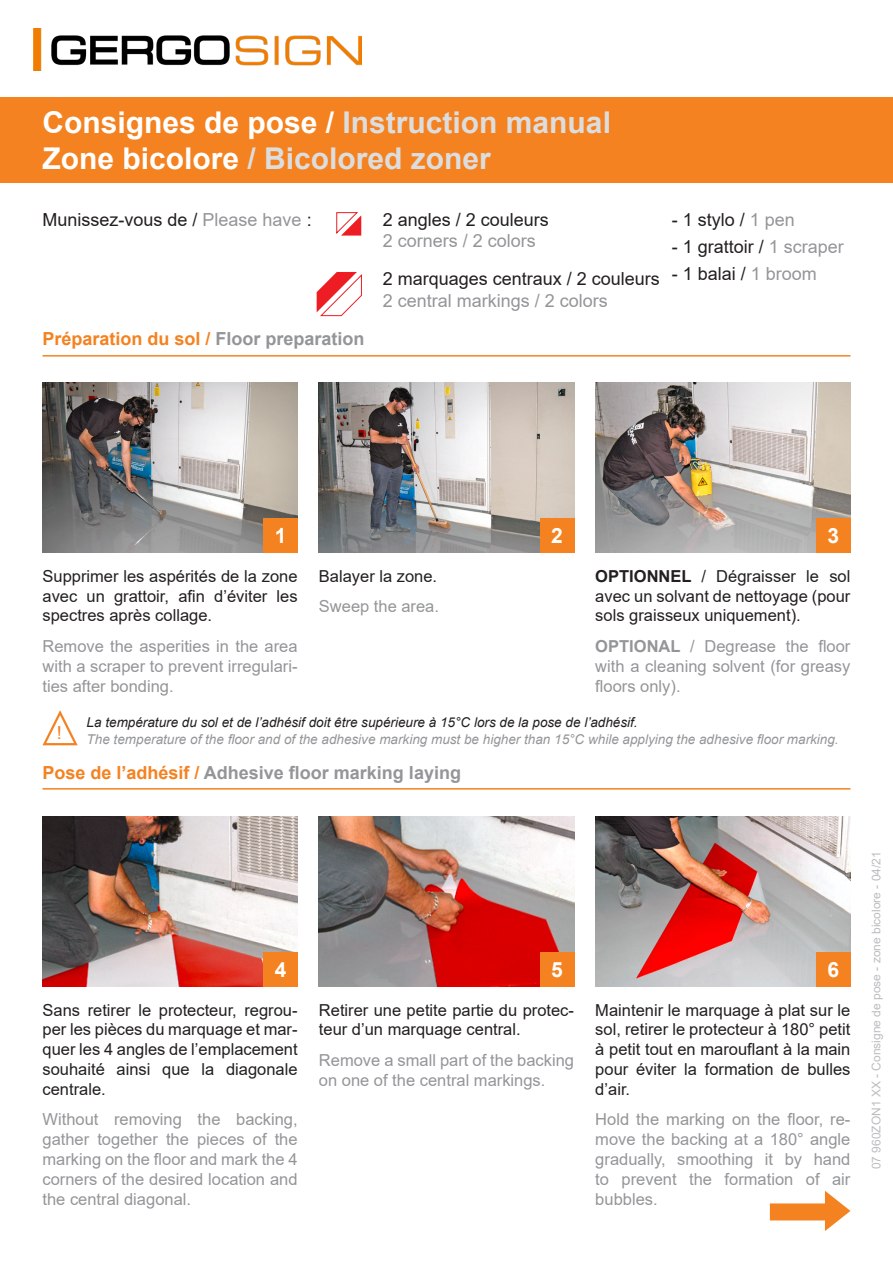
<style>
.page{position:relative;width:893px;height:1263px;background:#fff}
.page>*{position:absolute;margin:0;border:0;box-sizing:border-box;transform-origin:0 0}
.t1{font:700 30px "Arial";color:#dcdddf}
.t2{font:700 21px "Arial";color:#fff}
.t3{font:18px "Arial";color:#231f20}
.t4{font:700 18px "Arial";color:#939598}
.t5{font:18px "Arial";color:#939598}
.t6{font:700 18px "Arial";color:#f58220}
.t7{font:18px "Arial";color:#f58220}
.t8{font:16.5px/19.8px "Arial";color:#231f20;text-align:justify}
.t9{font:16.5px/19.8px "Arial";color:#939598;text-align:justify}
.t10{font:italic 13.5px "Arial";color:#939598}
.t11{font:italic 13.5px "Arial";color:#231f20}
.t12{font:12px "Arial";color:#bcbdc0}
.s1{color:#fff}
.s2{color:#939598}
.s3{font-weight:700}
.s4{color:#f58220}
</style>
<div class="page">
<img style="left:595px;top:816px;width:255px;height:170px">
<img style="left:319px;top:816px;width:255px;height:170px">
<img style="left:43px;top:816px;width:255px;height:170px">
<img style="left:319px;top:383px;width:255px;height:170px">
<img style="left:43px;top:383px;width:255px;height:170px">
<img style="left:595px;top:383px;width:255px;height:170px">
<div style="left:0;top:98px;width:893px;height:85px;background:#f58220"></div>
<div style="left:264px;top:952px;width:34px;height:34px;background:#f58220"></div>
<div style="left:264px;top:519px;width:34px;height:34px;background:#f58220"></div>
<div style="left:540px;top:952px;width:34px;height:34px;background:#f58220"></div>
<div style="left:540px;top:519px;width:34px;height:34px;background:#f58220"></div>
<div style="left:816px;top:952px;width:34px;height:34px;background:#f58220"></div>
<div style="left:816px;top:519px;width:34px;height:34px;background:#f58220"></div>
<hr style="left:43px;top:355px;width:807px;height:2px;background:#f58220">
<hr style="left:43px;top:788px;width:807px;height:1px;background:#f58220">
<svg style="left:770px;top:1191px;width:80px;height:40px"></svg>
<svg style="left:336px;top:212px;width:25px;height:24px"></svg>
<svg style="left:317px;top:272px;width:45px;height:44px"></svg>
<img style="left:33px;top:29px;width:328px;height:41px">
<svg style="left:42px;top:710px;width:36px;height:36px"></svg>
<p class="t1" style="left:43px;top:102px;width:570px"><span class="s1">Consignes de pose /</span> Instruction manual</p>
<p class="t1" style="left:43px;top:138px;width:450px"><span class="s1">Zone bicolore</span> / Bicolored zoner</p>
<p class="t3" style="left:43px;top:207px;width:271px">Munissez-vous de / <span class="s2">Please have</span> :</p>
<p class="t6" style="left:43px;top:326px;width:324px">Préparation du sol / <span class="s2">Floor preparation</span></p>
<p class="t3" style="left:383px;top:207px;width:168px">2 angles / 2 couleurs</p>
<p class="t5" style="left:383px;top:229px;width:155px">2 corners / 2 colors</p>
<p class="t3" style="left:383px;top:267px;width:279px">2 marquages centraux / 2 couleurs</p>
<p class="t5" style="left:383px;top:288px;width:227px">2 central markings / 2 colors</p>
<p class="t3" style="left:672px;top:207px;width:125px">- 1 stylo / <span class="s2">1 pen</span></p>
<p class="t3" style="left:672px;top:234px;width:174px">- 1 grattoir / <span class="s2">1 scraper</span></p>
<p class="t3" style="left:672px;top:261px;width:147px">- 1 balai / <span class="s2">1 broom</span></p>
<p class="t2" style="left:275px;top:521px;width:13px">1</p>
<p class="t8" style="left:43px;top:566px;width:257px">Supprimer les aspérités de la zone avec un grattoir, afin d’éviter les spectres après collage.</p>
<p class="t9" style="left:43px;top:636px;width:257px">Remove the asperities in the area with a scraper to prevent irregulari&shy;ties after bonding.</p>
<p class="t8" style="left:319px;top:566px;width:120px">Balayer la zone.</p>
<p class="t9" style="left:319px;top:597px;width:122px">Sweep the area.</p>
<p class="t2" style="left:551px;top:521px;width:13px">2</p>
<p class="t2" style="left:828px;top:521px;width:13px">3</p>
<p class="t8" style="left:595px;top:566px;width:257px"><span class="s3">OPTIONNEL</span> / Dégraisser le sol avec un solvant de nettoyage (pour sols graisseux uniquement).</p>
<p class="t9" style="left:595px;top:636px;width:257px"><span class="s3">OPTIONAL</span> / Degrease the floor with a cleaning solvent (for greasy floors only).</p>
<p class="t7" style="left:57px;top:720px;width:7px">!</p>
<p class="t11" style="left:87px;top:714px;width:552px">La température du sol et de l’adhésif doit être supérieure à 15°C lors de la pose de l’adhésif.</p>
<p class="t10" style="left:87px;top:730px;width:754px">The temperature of the floor and of the adhesive marking must be higher than 15°C while applying the adhesive floor marking.</p>
<p class="t4" style="left:43px;top:759px;width:420px"><span class="s4">Pose de l’adhésif /</span> Adhesive floor marking laying</p>
<p class="t2" style="left:275px;top:955px;width:13px">4</p>
<p class="t8" style="left:43px;top:1000px;width:257px">Sans retirer le protecteur, regrou&shy;per les pièces du marquage et mar&shy;quer les 4 angles de l’emplacement souhaité ainsi que la diagonale centrale.</p>
<p class="t9" style="left:43px;top:1109px;width:257px">Without removing the backing, gather together the pieces of the marking on the floor and mark the 4 corners of the desired location and the central diagonal.</p>
<p class="t2" style="left:551px;top:955px;width:13px">5</p>
<p class="t8" style="left:319px;top:1000px;width:257px">Retirer une petite partie du protec&shy;teur d’un marquage central.</p>
<p class="t9" style="left:319px;top:1050px;width:257px">Remove a small part of the backing on one of the central markings.</p>
<p class="t2" style="left:828px;top:955px;width:13px">6</p>
<p class="t8" style="left:595px;top:1000px;width:257px">Maintenir le marquage à plat sur le sol, retirer le protecteur à 180° petit à petit tout en marouflant à la main pour éviter la formation de bulles d’air.</p>
<p class="t9" style="left:595px;top:1109px;width:257px">Hold the marking on the floor, re&shy;move the backing at a 180° angle gradually, smoothing it by hand to prevent the formation of air bubbles.</p>
<p class="t12" style="left:868px;top:1169px;width:320px;rotate:-90deg">07 960ZON1 XX - Consigne de pose - zone bicolore - 04/21</p>
</div>
